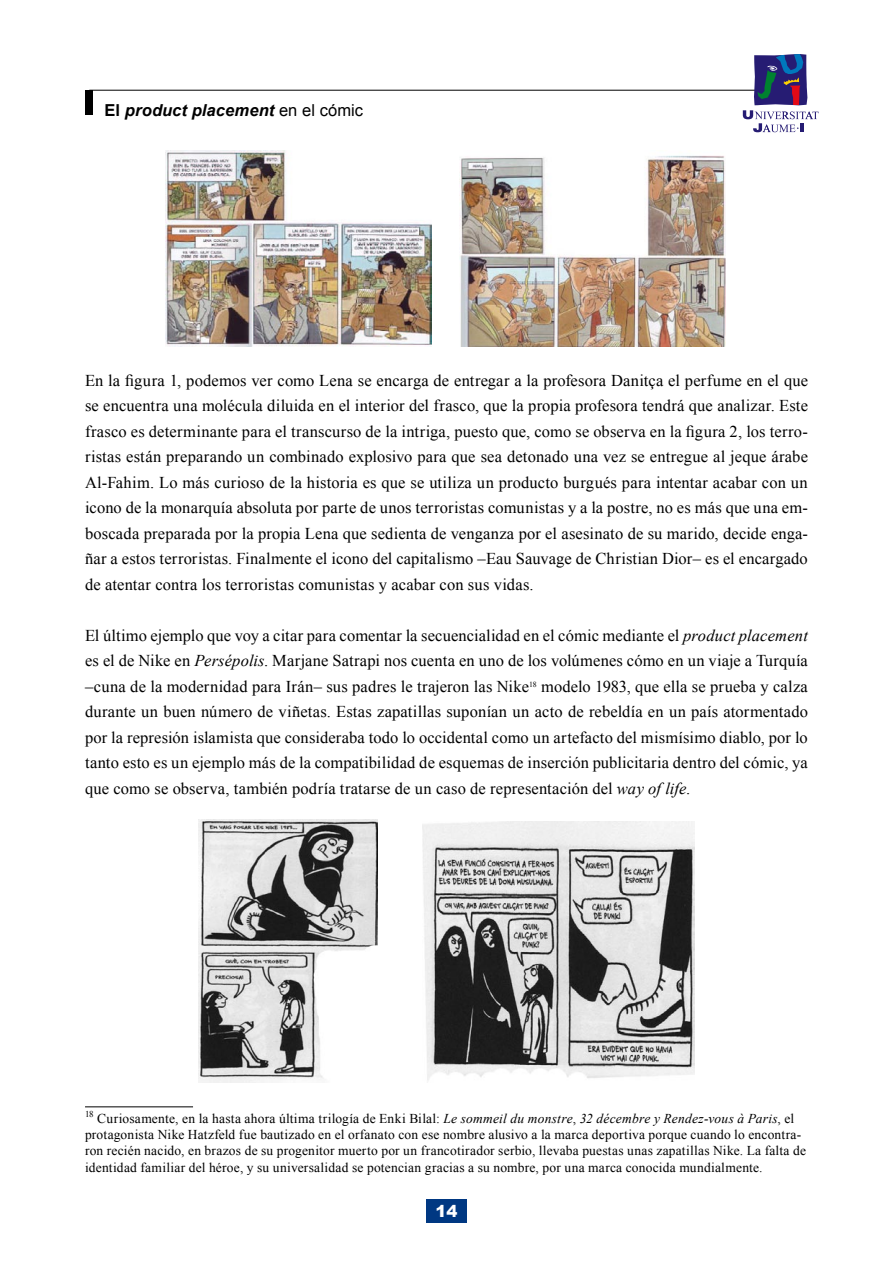
<style>
.page{position:relative;width:893px;height:1263px;background:#fff}
.page>*{position:absolute;margin:0;border:0;box-sizing:border-box;transform-origin:0 0}
.t1{font:16.5px/25.5px "Times New Roman";letter-spacing:.01em;color:#000;text-align:justify}
.t2{font:italic 700 16.5px "Arial";letter-spacing:.01em;color:#000}
.t3{font:900 16.5px "Arial";color:#fff}
.t4{font:13.5px/16.2px "Times New Roman";letter-spacing:.015em;color:#000}
.s1{font-style:normal}
.s2{font-weight:400;font-style:normal}
.s3{font-style:italic}
</style>
<div class="page">
<hr style="left:89px;top:90px;width:668px;height:1px;background:#000">
<svg style="left:743px;top:54px;width:76px;height:78px"></svg>
<div style="left:85px;top:90px;width:7px;height:25px;background:#000"></div>
<div style="left:427px;top:1199px;width:40px;height:24px;background:#003882"></div>
<hr style="left:85px;top:1106px;width:108px;height:1px;background:#000">
<img style="left:165px;top:151px;width:266px;height:195px">
<img style="left:460px;top:155px;width:265px;height:191px">
<img style="left:198px;top:819px;width:180px;height:264px">
<img style="left:422px;top:821px;width:273px;height:260px">
<p class="t2" style="left:104px;top:101px;width:260px"><span class="s1">El</span> product placement <span class="s2">en el cómic</span></p>
<p class="t1" style="left:85px;top:367px;width:724px">En la figura 1, podemos ver como Lena se encarga de entregar a la profesora Danitça el perfume en el que se encuentra una molécula diluida en el interior del frasco, que la propia profesora tendrá que analizar. Este frasco es determinante para el transcurso de la intriga, puesto que, como se observa en la figura 2, los terro&shy;ristas están preparando un combinado explosivo para que sea detonado una vez se entregue al jeque árabe Al-Fahim. Lo más curioso de la historia es que se utiliza un producto burgués para intentar acabar con un icono de la monarquía absoluta por parte de unos terroristas comunistas y a la postre, no es más que una em&shy;boscada preparada por la propia Lena que sedienta de venganza por el asesinato de su marido, decide enga&shy;ñar a estos terroristas. Finalmente el icono del capitalismo –Eau Sauvage de Christian Dior– es el encargado de atentar contra los terroristas comunistas y acabar con sus vidas.</p>
<p class="t1" style="left:85px;top:622px;width:724px">El último ejemplo que voy a citar para comentar la secuencialidad en el cómic mediante el <span class="s3">product placement </span>es el de Nike en <span class="s3">Persépolis</span>. Marjane Satrapi nos cuenta en uno de los volúmenes cómo en un viaje a Turquía –cuna de la modernidad para Irán– sus padres le trajeron las Nike<sup>18</sup> modelo 1983, que ella se prueba y calza durante un buen número de viñetas. Estas zapatillas suponían un acto de rebeldía en un país atormentado por la represión islamista que consideraba todo lo occidental como un artefacto del mismísimo diablo, por lo tanto esto es un ejemplo más de la compatibilidad de esquemas de inserción publicitaria dentro del cómic, ya que como se observa, también podría tratarse de un caso de representación del <span class="s3">way of life</span>.</p>
<p class="t4" style="left:85px;top:1110px;width:722px"><sup>18</sup> Curiosamente, en la hasta ahora última trilogía de Enki Bilal: <span class="s3">Le sommeil du monstre</span>, <span class="s3">32 décembre y Rendez-vous à Paris</span>, el protagonista Nike Hatzfeld fue bautizado en el orfanato con ese nombre alusivo a la marca deportiva porque cuando lo encontra&shy;ron recién nacido, en brazos de su progenitor muerto por un francotirador serbio, llevaba puestas unas zapatillas Nike. La falta de identidad familiar del héroe, y su universalidad se potencian gracias a su nombre, por una marca conocida mundialmente.</p>
<p class="t3" style="left:436px;top:1202px;width:23px">14</p>
</div>
